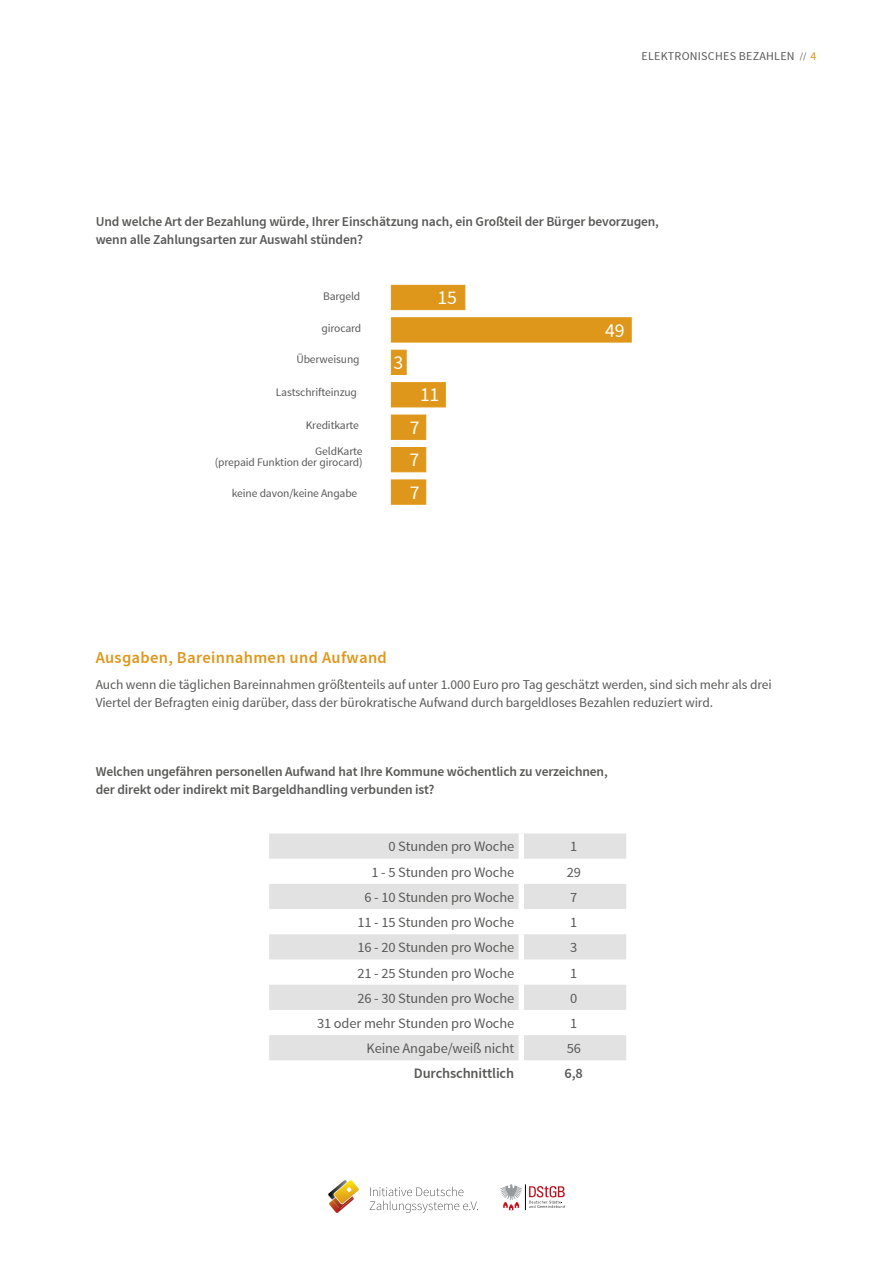
<style>
.page{position:relative;width:893px;height:1263px;background:#fff}
.page>*{position:absolute;margin:0;border:0;box-sizing:border-box;transform-origin:0 0}
.t1{font:19.8px/32.4px "Source Sans Pro";color:#fff;text-align:justify}
.t2{font:600 16.5px "Source Sans Pro";letter-spacing:.02em;color:#de971b}
.t3{font:14.4px "Source Sans Pro";letter-spacing:-.01em;color:#585857}
.t4{font:600 14.4px "Source Sans Pro";letter-spacing:-.01em;color:#585857}
.t5{font:600 13.5px/18px "Source Sans Pro";letter-spacing:-.01em;color:#585857}
.t6{font:13.5px/18px "Source Sans Pro";letter-spacing:-.01em;color:#585857}
.t7{font:12px "Source Sans Pro";letter-spacing:.02em;color:#585857}
.t8{font:11.55px/11.6px "Source Sans Pro";letter-spacing:-.01em;color:#585857;text-align:right}
.s1{font-size:9.3px}
.s2{color:#de971b}
</style>
<div class="page">
<svg style="left:500px;top:1184px;width:65px;height:26px"></svg>
<svg style="left:328px;top:1180px;width:31px;height:33px"></svg>
<svg style="left:370px;top:1187px;width:108px;height:26px"></svg>
<div style="left:391px;top:285px;width:74px;height:25px;background:#de971b;border:1px solid #de971b"></div>
<div style="left:391px;top:317px;width:241px;height:26px;background:#de971b;border:1px solid #de971b"></div>
<div style="left:391px;top:350px;width:16px;height:25px;background:#de971b;border:1px solid #de971b"></div>
<div style="left:391px;top:382px;width:55px;height:25px;background:#de971b;border:1px solid #de971b"></div>
<div style="left:391px;top:415px;width:35px;height:25px;background:#de971b;border:1px solid #de971b"></div>
<div style="left:391px;top:447px;width:35px;height:25px;background:#de971b;border:1px solid #de971b"></div>
<div style="left:391px;top:479px;width:35px;height:26px;background:#de971b;border:1px solid #de971b"></div>
<svg style="left:269px;top:833px;width:357px;height:227px"></svg>
<div style="left:269px;top:884px;width:357px;height:25px;background:#e2e2e2"></div>
<div style="left:269px;top:934px;width:357px;height:25px;background:#e2e2e2"></div>
<div style="left:519px;top:833px;width:5px;height:26px;background:#fff"></div>
<div style="left:519px;top:859px;width:5px;height:25px;background:#fff"></div>
<div style="left:519px;top:884px;width:5px;height:25px;background:#fff"></div>
<div style="left:519px;top:909px;width:5px;height:25px;background:#fff"></div>
<div style="left:519px;top:934px;width:5px;height:25px;background:#fff"></div>
<div style="left:519px;top:959px;width:5px;height:26px;background:#fff"></div>
<div style="left:519px;top:985px;width:5px;height:25px;background:#fff"></div>
<div style="left:519px;top:1010px;width:5px;height:25px;background:#fff"></div>
<div style="left:519px;top:1035px;width:5px;height:25px;background:#fff"></div>
<p class="t7" style="left:642px;top:50px;width:176px">ELEKTRONISCHES BEZAHLEN <span class="s1">//</span> <span class="s2">4</span></p>
<p class="t5" style="left:96px;top:213px;width:565px">Und welche Art der Bezahlung würde, Ihrer Einschätzung nach, ein Großteil der Bürger bevorzugen, wenn alle Zahlungsarten zur Auswahl stünden?</p>
<p class="t8" style="left:323px;top:291px;width:39px">Bargeld</p>
<p class="t8" style="left:321px;top:322px;width:42px">girocard</p>
<p class="t8" style="left:296px;top:354px;width:65px">Überweisung</p>
<p class="t8" style="left:276px;top:387px;width:83px">Lastschrifteinzug</p>
<p class="t8" style="left:306px;top:419px;width:55px">Kreditkarte</p>
<p class="t8" style="left:215px;top:445px;width:149px">GeldKarte<br>(prepaid Funktion der girocard)</p>
<p class="t8" style="left:232px;top:487px;width:127px">keine davon/keine Angabe</p>
<h1 class="t1" style="left:438px;top:282px;width:21px">15</h1>
<h1 class="t1" style="left:393px;top:346px;width:11px">3</h1>
<h1 class="t1" style="left:420px;top:379px;width:21px">11</h1>
<h1 class="t1" style="left:409px;top:412px;width:12px">7<br>7<br>7</h1>
<h1 class="t1" style="left:605px;top:314px;width:21px">49</h1>
<p class="t2" style="left:96px;top:648px;width:293px">Ausgaben, Bareinnahmen und Aufwand</p>
<p class="t6" style="left:96px;top:676px;width:677px">Auch wenn die täglichen Bareinnahmen größtenteils auf unter 1.000 Euro pro Tag geschätzt werden, sind sich mehr als drei<br>Viertel der Befragten einig darüber, dass der bürokratische Aufwand durch bargeldloses Bezahlen reduziert wird.</p>
<p class="t5" style="left:96px;top:763px;width:514px">Welchen ungefähren personellen Aufwand hat Ihre Kommune wöchentlich zu verzeichnen, der direkt oder indirekt mit Bargeldhandling verbunden ist?</p>
<p class="t3" style="left:388px;top:839px;width:127px">0 Stunden pro Woche</p>
<p class="t3" style="left:570px;top:839px;width:9px">1</p>
<p class="t3" style="left:371px;top:864px;width:144px">1 - 5 Stunden pro Woche</p>
<p class="t3" style="left:567px;top:864px;width:16px">29</p>
<p class="t3" style="left:364px;top:889px;width:151px">6 - 10 Stunden pro Woche</p>
<p class="t3" style="left:570px;top:889px;width:9px">7</p>
<p class="t3" style="left:357px;top:914px;width:158px">11 - 15 Stunden pro Woche</p>
<p class="t3" style="left:570px;top:914px;width:9px">1</p>
<p class="t3" style="left:357px;top:940px;width:158px">16 - 20 Stunden pro Woche</p>
<p class="t3" style="left:570px;top:940px;width:9px">3</p>
<p class="t3" style="left:357px;top:965px;width:158px">21 - 25 Stunden pro Woche</p>
<p class="t3" style="left:570px;top:965px;width:9px">1</p>
<p class="t3" style="left:357px;top:990px;width:158px">26 - 30 Stunden pro Woche</p>
<p class="t3" style="left:570px;top:990px;width:9px">0</p>
<p class="t3" style="left:317px;top:1015px;width:199px">31 oder mehr Stunden pro Woche</p>
<p class="t3" style="left:570px;top:1015px;width:9px">1</p>
<p class="t3" style="left:367px;top:1040px;width:149px">Keine Angabe/weiß nicht</p>
<p class="t3" style="left:567px;top:1040px;width:16px">56</p>
<p class="t4" style="left:414px;top:1065px;width:102px">Durchschnittlich</p>
<p class="t4" style="left:565px;top:1065px;width:20px">6,8</p>
</div>
